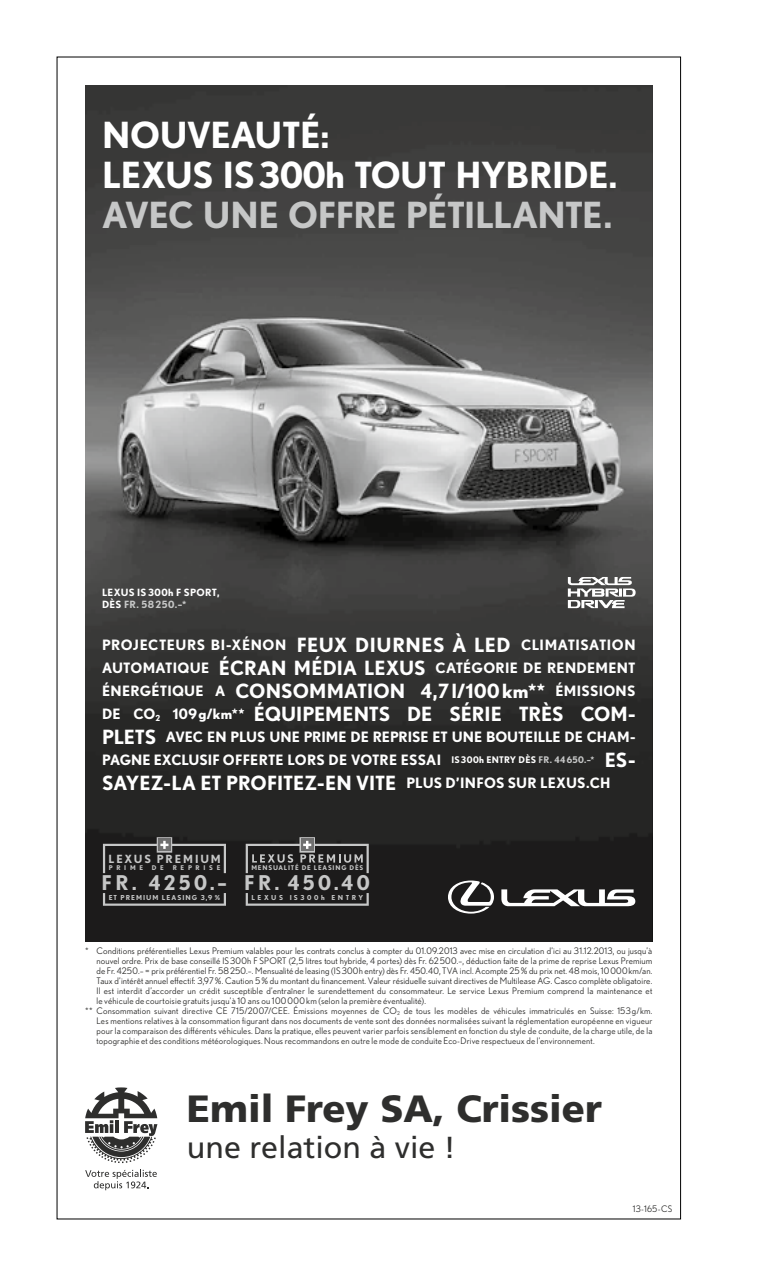
<style>
.page{position:relative;width:766px;height:1276px;background:#fff}
.page>*{position:absolute;margin:0;border:0;box-sizing:border-box;transform-origin:0 0}
.t1{font:900 38px "Frutiger";color:#2e2e2d}
.t2{font:700 36px/40px "Nobel";letter-spacing:-.01em;color:#fff}
.t3{font:700 36px "Nobel";letter-spacing:-.025em;color:#c6c7c7}
.t4{font:30.4px "Frutiger";color:#2e2e2d}
.t5{font:700 20.4px "Nobel";letter-spacing:.16em;color:#c6c7c7}
.t6{font:700 19.6px/23px "Nobel";color:#fff}
.t7{font:700 14.2px/23px "Nobel";letter-spacing:.005em;color:#fff}
.t8{font:700 14.2px/23px "Nobel";letter-spacing:.025em;color:#fff}
.t9{font:700 11.2px "Nobel";letter-spacing:.17em;color:#c6c7c7}
.t10{font:700 10px/12px "Nobel";letter-spacing:.035em;color:#fff}
.t11{font:9px "Nobel";letter-spacing:.015em;color:#2e2e2d}
.t12{font:700 6.8px "Nobel";letter-spacing:.145em;color:#c6c7c7}
.t13{font:700 6.8px "Nobel";letter-spacing:.37em;color:#c6c7c7}
.t14{font:700 6.4px "Nobel";letter-spacing:.12em;color:#c6c7c7}
.t15{font:700 6.4px "Nobel";letter-spacing:.565em;color:#c6c7c7}
.s1{color:#c6c7c7}
.s2{font-size:19.6px}
.s3{font-size:14.2px}
.s4{font-size:8.4px}
.s5{font-size:9.2px}
.s6{font-size:9.2px;color:#c6c7c7}
</style>
<div class="page">
<img style="left:85px;top:85px;width:567px;height:856px">
<svg style="left:567px;top:577px;width:68px;height:31px"></svg>
<svg style="left:501px;top:889px;width:134px;height:17px"></svg>
<svg style="left:448px;top:880px;width:46px;height:33px"></svg>
<svg style="left:103px;top:893px;width:123px;height:12px"></svg>
<svg style="left:103px;top:837px;width:123px;height:36px;background:#303030"></svg>
<svg style="left:245px;top:893px;width:123px;height:12px"></svg>
<svg style="left:246px;top:837px;width:122px;height:36px;background:#3e3e3e"></svg>
<svg style="left:85px;top:1169px;width:72px;height:21px"></svg>
<svg style="left:85px;top:1087px;width:72px;height:76px"></svg>
<h2 class="t2" style="left:102px;top:115px;width:516px">NOUVEAUTÉ:<br>LEXUS IS300h TOUT HYBRIDE.</h2>
<h2 class="t3" style="left:102px;top:193px;width:511px">AVEC UNE OFFRE PÉTILLANTE.</h2>
<p class="t10" style="left:102px;top:586px;width:119px">LEXUS IS300h F SPORT,<br>DÈS <span class="s1">FR. 58250.–*</span></p>
<h3 class="t8" style="left:102px;top:633px;width:535px">PROJECTEURS BI-XÉNON <span class="s2">FEUX DIURNES À LED</span> CLIMATISATION<br>AUTOMATIQUE <span class="s2">ÉCRAN MÉDIA LEXUS</span> CATÉGORIE DE RENDEMENT</h3>
<h3 class="t6" style="left:102px;top:679px;width:535px"><span class="s3">ÉNERGÉTIQUE A</span> CONSOMMATION 4,7l/100km** <span class="s3">ÉMISSIONS<br>DE CO</span><span class="s4">2</span> <span class="s3">109g/km**</span> ÉQUIPEMENTS DE SÉRIE TRÈS COM-</h3>
<h3 class="t7" style="left:102px;top:725px;width:535px"><span class="s2">PLETS</span> AVEC EN PLUS UNE PRIME DE REPRISE ET UNE BOUTEILLE DE CHAM-<br>PAGNE EXCLUSIF OFFERTE LORS DE VOTRE ESSAI <span class="s5">IS300h ENTRY DÈS</span> <span class="s6">FR. 44650.–*</span> <span class="s2">ES-</span></h3>
<h3 class="t6" style="left:102px;top:771px;width:509px">SAYEZ-LA ET PROFITEZ-EN VITE <span class="s3">PLUS D’INFOS SUR LEXUS.CH</span></h3>
<p class="t9" style="left:108px;top:852px;width:114px">LEXUS PREMIUM</p>
<h3 class="t5" style="left:101px;top:871px;width:127px">FR. 4250.–</h3>
<p class="t12" style="left:109px;top:893px;width:113px">ET PREMIUM LEASING 3,9 %</p>
<p class="t14" style="left:109px;top:864px;width:36px">PRIME</p>
<p class="t14" style="left:152px;top:864px;width:14px">D E</p>
<p class="t15" style="left:173px;top:864px;width:49px">REPRISE</p>
<p class="t14" style="left:251px;top:864px;width:113px">MENSUALITÉ DE LEASING DÈS</p>
<h3 class="t5" style="left:244px;top:870px;width:127px">FR. 450.40</h3>
<p class="t13" style="left:251px;top:894px;width:113px">LEXUS IS300h ENTRY</p>
<p class="t11" style="left:85px;top:945px;width:568px">* Conditions préférentielles Lexus Premium valables pour les contrats conclus à compter du 01.09.2013 avec mise en circulation d’ici au 31.12.2013, ou jusqu’à</p>
<p class="t11" style="left:96px;top:955px;width:557px">nouvel ordre. Prix de base conseillé IS300h F SPORT (2,5 litres tout hybride, 4 portes) dès Fr. 62500.–, déduction faite de la prime de reprise Lexus Premium</p>
<p class="t11" style="left:96px;top:965px;width:557px">de Fr. 4250.– = prix préférentiel Fr. 58250.–. Mensualité de leasing (IS300h entry) dès Fr. 450.40, TVA incl. Acompte 25% du prix net. 48 mois, 10000km/an.</p>
<p class="t11" style="left:96px;top:975px;width:557px">Taux d’intérêt annuel effectif: 3,97%. Caution 5% du montant du financement. Valeur résiduelle suivant directives de Multilease AG. Casco complète obligatoire.</p>
<p class="t11" style="left:96px;top:985px;width:557px">Il est interdit d’accorder un crédit susceptible d’entraîner le surendettement du consommateur. Le service Lexus Premium comprend la maintenance et</p>
<p class="t11" style="left:96px;top:995px;width:331px">le véhicule de courtoisie gratuits jusqu’à 10 ans ou 100000km (selon la première éventualité).</p>
<p class="t11" style="left:85px;top:1005px;width:568px">** Consommation suivant directive CE 715/2007/CEE. Émissions moyennes de CO<sub>2</sub> de tous les modèles de véhicules immatriculés en Suisse: 153g/km.</p>
<p class="t11" style="left:96px;top:1015px;width:557px">Les mentions relatives à la consommation figurant dans nos documents de vente sont des données normalisées suivant la réglementation européenne en vigueur</p>
<p class="t11" style="left:96px;top:1025px;width:557px">pour la comparaison des différents véhicules. Dans la pratique, elles peuvent varier parfois sensiblement en fonction du style de conduite, de la charge utile, de la</p>
<p class="t11" style="left:96px;top:1035px;width:499px">topographie et des conditions météorologiques. Nous recommandons en outre le mode de conduite Eco-Drive respectueux de l’environnement.</p>
<h1 class="t1" style="left:187px;top:1085px;width:416px">Emil Frey SA, Crissier</h1>
<h3 class="t4" style="left:187px;top:1129px;width:270px">une relation à vie !</h3>
<p class="t11" style="left:632px;top:1203px;width:41px">13-165-CS</p>
</div>
